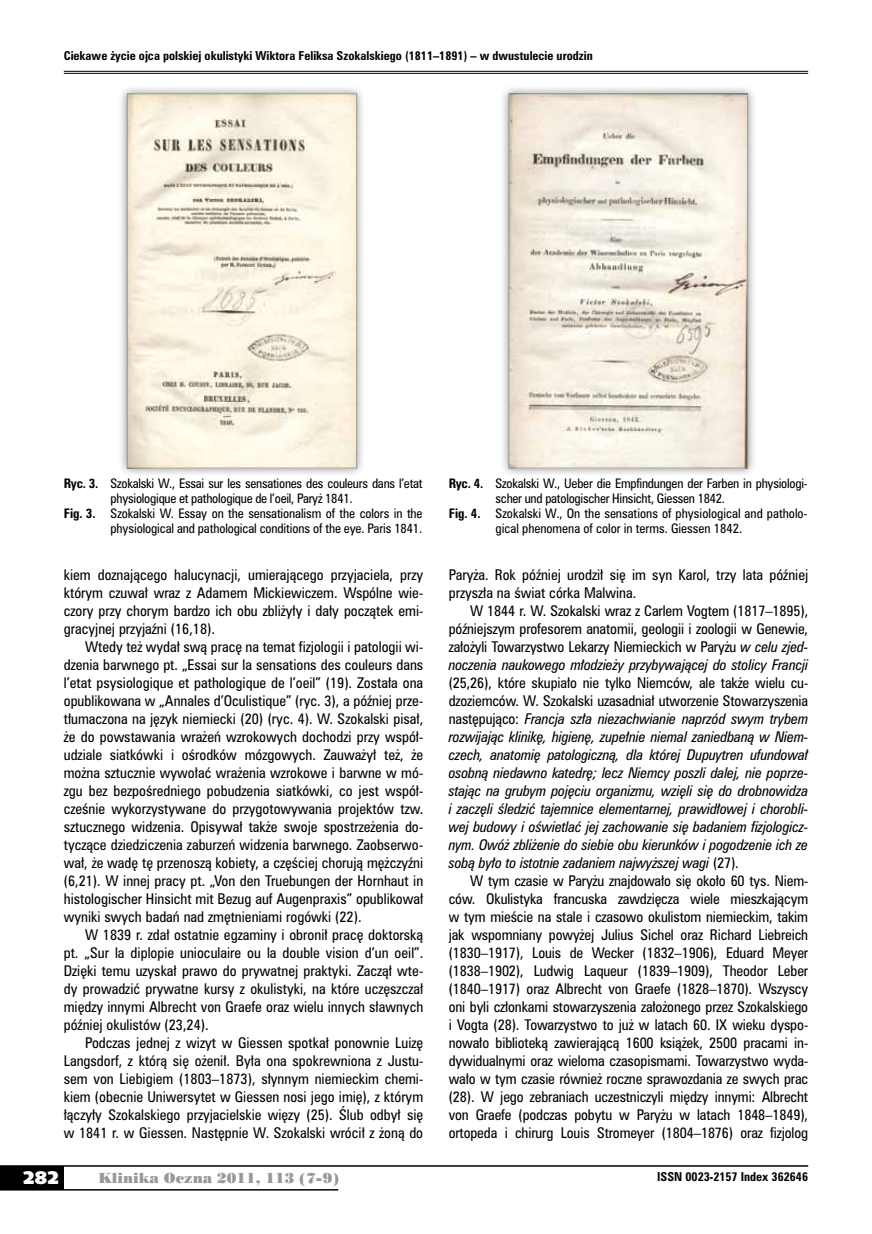
<style>
.page{position:relative;width:872px;height:1234px;background:#fff}
.page>*{position:absolute;margin:0;border:0;box-sizing:border-box;transform-origin:0 0}
.t1{font:18px "Humanst 531 U Blk PL";color:#fff}
.t2{font:13.5px/18px "Zurich Cn PL";color:#000;text-align:justify}
.t3{font:italic 13.5px/18px "Zurich Cn PL";letter-spacing:-.01em;color:#000;text-align:justify}
.t4{font:13.5px "Poster Bodoni PL";color:#98989c}
.t5{font:12px "Zurich Cn PL";letter-spacing:-.01em;color:#000}
.t6{font:700 11.25px "Zurich Cn PL";color:#000}
.s1{font-weight:700}
.s2{font-style:italic}
.s3{font-style:normal}
</style>
<div class="page">
<div style="left:0;top:1165px;width:64px;height:24px;background:#000"></div>
<hr style="left:0;top:1164px;width:808px;height:2px;background:#000">
<hr style="left:0;top:1188px;width:338px;height:2px;background:#000">
<hr style="left:64px;top:71px;width:744px;height:1px;background:#000">
<hr style="left:64px;top:73px;width:744px;height:1px;background:#000">
<div style="left:118px;top:85px;width:248px;height:392px;background:#000;opacity:.45"></div>
<img style="left:129px;top:96px;width:226px;height:370px">
<div style="left:127px;top:94px;width:230px;height:374px;border:1px solid #98989c"></div>
<div style="left:500px;top:85px;width:257px;height:392px;background:#000;opacity:.45"></div>
<img style="left:511px;top:96px;width:235px;height:370px">
<div style="left:509px;top:94px;width:239px;height:374px;border:1px solid #98989c"></div>
<p class="t6" style="left:64px;top:48px;width:530px">Ciekawe życie ojca polskiej okulistyki Wiktora Feliksa Szokalskiego (1811–1891) – w dwustulecie urodzin</p>
<p class="t5" style="left:64px;top:475px;width:360px"><span class="s1">Ryc. 3.</span> Szokalski W., Essai sur les sensationes des couleurs dans l’etat</p>
<p class="t5" style="left:111px;top:490px;width:244px">physiologique et pathologique de l’oeil, Paryż 1841.</p>
<p class="t5" style="left:64px;top:505px;width:360px"><span class="s1">Fig. 3.</span> Szokalski W. Essay on the sensationalism of the colors in the</p>
<p class="t5" style="left:111px;top:520px;width:313px">physiological and pathological conditions of the eye. Paris 1841.</p>
<p class="t2" style="left:64px;top:565px;width:361px">kiem doznającego halucynacji, umierającego przyjaciela, przy którym czuwał wraz z Adamem Mickiewiczem. Wspólne wie&shy;czory przy chorym bardzo ich obu zbliżyły i dały początek emi&shy;gracyjnej przyjaźni (16,18).</p>
<p class="t2" style="left:64px;top:637px;width:361px;text-indent:21px">Wtedy też wydał swą pracę na temat fizjologii i patologii wi&shy;dzenia barwnego pt. „Essai sur la sensations des couleurs dans l’etat psysiologique et pathologique de l’oeil” (19). Została ona opublikowana w „Annales d’Oculistique” (ryc. 3), a później prze&shy;tłumaczona na język niemiecki (20) (ryc. 4). W. Szokalski pisał, że do powstawania wrażeń wzrokowych dochodzi przy współ&shy;udziale siatkówki i ośrodków mózgowych. Zauważył też, że można sztucznie wywołać wrażenia wzrokowe i barwne w mó&shy;zgu bez bezpośredniego pobudzenia siatkówki, co jest współ&shy;cześnie wykorzystywane do przygotowywania projektów tzw. sztucznego widzenia. Opisywał także swoje spostrzeżenia do&shy;tyczące dziedziczenia zaburzeń widzenia barwnego. Zaobserwo&shy;wał, że wadę tę przenoszą kobiety, a częściej chorują mężczyźni (6,21). W innej pracy pt. „Von den Truebungen der Hornhaut in histologischer Hinsicht mit Bezug auf Augenpraxis” opublikował wyniki swych badań nad zmętnieniami rogówki (22).</p>
<p class="t2" style="left:64px;top:925px;width:361px;text-indent:21px">W 1839 r. zdał ostatnie egzaminy i obronił pracę doktorską pt. „Sur la diplopie unioculaire ou la double vision d’un oeil”.<br>Dzięki temu uzyskał prawo do prywatnej praktyki. Zaczął wte&shy;dy prowadzić prywatne kursy z okulistyki, na które uczęszczał między innymi Albrecht von Graefe oraz wielu innych sławnych później okulistów (23,24).</p>
<p class="t2" style="left:64px;top:1033px;width:361px;text-indent:21px">Podczas jednej z wizyt w Giessen spotkał ponownie Luizę Langsdorf, z którą się ożenił. Była ona spokrewniona z Justu&shy;sem von Liebigiem (1803–1873), słynnym niemieckim chemi&shy;kiem (obecnie Uniwersytet w Giessen nosi jego imię), z którym łączyły Szokalskiego przyjacielskie więzy (25). Ślub odbył się w 1841 r. w Giessen. Następnie W. Szokalski wrócił z żoną do</p>
<p class="t5" style="left:449px;top:475px;width:360px"><span class="s1">Ryc. 4.</span> Szokalski W., Ueber die Empfindungen der Farben in physiologi-</p>
<p class="t5" style="left:495px;top:490px;width:231px">scher und patologischer Hinsicht, Giessen 1842.</p>
<p class="t5" style="left:449px;top:505px;width:360px"><span class="s1">Fig. 4.</span> Szokalski W., On the sensations of physiological and patholo-</p>
<p class="t5" style="left:495px;top:520px;width:248px">gical phenomena of color in terms. Giessen 1842.</p>
<p class="t2" style="left:449px;top:565px;width:361px">Paryża. Rok później urodził się im syn Karol, trzy lata później przyszła na świat córka Malwina.</p>
<p class="t2" style="left:449px;top:601px;width:361px;text-indent:21px">W 1844 r. W. Szokalski wraz z Carlem Vogtem (1817–1895), późniejszym profesorem anatomii, geologii i zoologii w Genewie, założyli Towarzystwo Lekarzy Niemieckich w Paryżu <span class="s2">w celu zjed&shy;noczenia naukowego młodzieży przybywającej do stolicy Francji</span></p>
<p class="t3" style="left:449px;top:673px;width:361px"><span class="s3">(25,26), które skupiało nie tylko Niemców, ale także wielu cu&shy;dzoziemców. W. Szokalski uzasadniał utworzenie Stowarzyszenia następująco:</span> Francja szła niezachwianie naprzód swym trybem rozwijając klinikę, higienę, zupełnie niemal zaniedbaną w Niem&shy;czech, anatomię patologiczną, dla której Dupuytren ufundował osobną niedawno katedrę; lecz Niemcy poszli dalej, nie poprze&shy;stając na grubym pojęciu organizmu, wzięli się do drobnowidza i zaczęli śledzić tajemnice elementarnej, prawidłowej i chorobli&shy;wej budowy i oświetlać jej zachowanie się badaniem fizjologicz&shy;nym. Owóż zbliżenie do siebie obu kierunków i pogodzenie ich ze sobą było to istotnie zadaniem najwyższej wagi <span class="s3">(27).</span></p>
<p class="t2" style="left:449px;top:871px;width:361px;text-indent:21px">W tym czasie w Paryżu znajdowało się około 60 tys. Niem&shy;ców. Okulistyka francuska zawdzięcza wiele mieszkającym w tym mieście na stale i czasowo okulistom niemieckim, takim jak wspomniany powyżej Julius Sichel oraz Richard Liebreich (1830–1917), Louis de Wecker (1832–1906), Eduard Meyer (1838–1902), Ludwig Laqueur (1839–1909), Theodor Leber (1840–1917) oraz Albrecht von Graefe (1828–1870). Wszyscy oni byli członkami stowarzyszenia założonego przez Szokalskiego i Vogta (28). Towarzystwo to już w latach 60. IX wieku dyspo&shy;nowało biblioteką zawierającą 1600 książek, 2500 pracami in&shy;dywidualnymi oraz wieloma czasopismami. Towarzystwo wyda&shy;wało w tym czasie również roczne sprawozdania ze swych prac (28). W jego zebraniach uczestniczyli między innymi: Albrecht von Graefe (podczas pobytu w Paryżu w latach 1848–1849), ortopeda i chirurg Louis Stromeyer (1804–1876) oraz fizjolog</p>
<h1 class="t1" style="left:23px;top:1165px;width:38px">282</h1>
<p class="t4" style="left:99px;top:1168px;width:242px">Klinika Oczna 2011, 113 (7-9)</p>
<p class="t6" style="left:657px;top:1168px;width:152px">ISSN 0023-2157 Index 362646</p>
</div>
